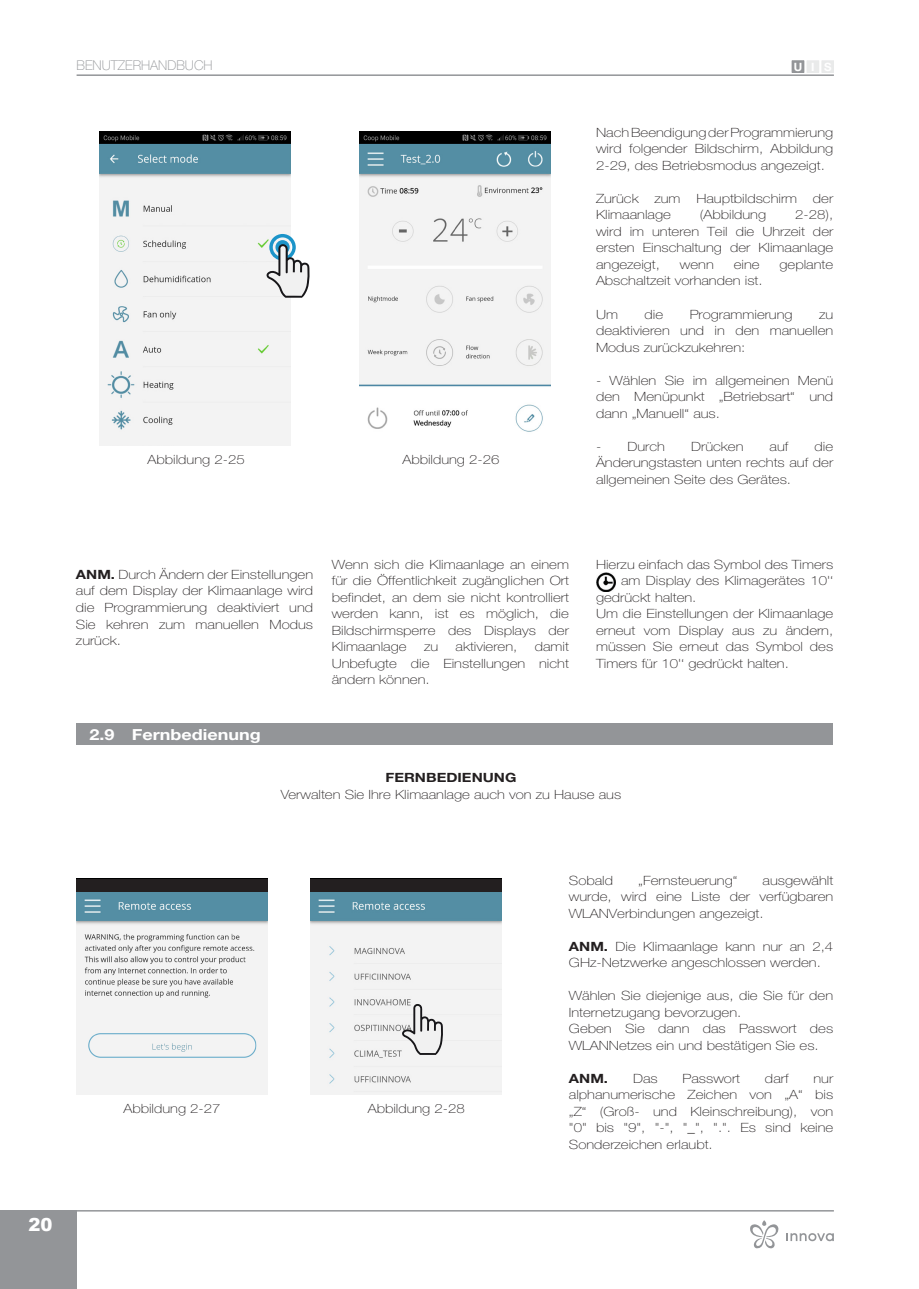
<style>
.page{position:relative;width:919px;height:1289px;background:#fff}
.page>*{position:absolute;margin:0;border:0;box-sizing:border-box;transform-origin:0 0}
.t1{font:900 18px "Arial";color:#fff}
.t2{font:700 15.3px "Helvetica Neue LT Std";color:#fff;scale:1.18 1}
.t3{font:100 13.5px "Helvetica Neue LT Std";color:#939598}
.t4{font:100 12.75px/16.5px "Helvetica Neue LT Std";color:#231f20;text-align:justify;scale:1.18 1}
.t5{font:700 12.75px "Helvetica Neue LT Std";color:#231f20;scale:1.18 1}
.t6{font:700 11.4px "Helvetica Neue LT Std";color:#fff}
.s1{font-weight:700}
</style>
<div class="page">
<hr style="left:77px;top:1209px;width:756px;height:2px;background:#939598">
<div style="left:0;top:1209px;width:77px;height:79px;background:#939598"></div>
<hr style="left:77px;top:74px;width:756px;height:2px;background:#939598">
<div style="left:821px;top:61px;width:12px;height:11px;background:#e9eaea"></div>
<div style="left:807px;top:61px;width:11px;height:11px;background:#e9eaea"></div>
<div style="left:792px;top:61px;width:11px;height:11px;background:#939598"></div>
<div style="left:791px;top:60px;width:13px;height:13px;border:1px solid #939598"></div>
<div style="left:77px;top:723px;width:756px;height:21px;background:#939598"></div>
<img style="left:99px;top:132px;width:192px;height:313px">
<img style="left:359px;top:132px;width:192px;height:300px">
<svg style="left:266px;top:234px;width:43px;height:64px"></svg>
<img style="left:76px;top:891px;width:192px;height:203px">
<img style="left:310px;top:891px;width:191px;height:203px">
<svg style="left:402px;top:1003px;width:41px;height:51px"></svg>
<div style="left:76px;top:878px;width:192px;height:13px;background:#231f20"></div>
<div style="left:310px;top:878px;width:191px;height:13px;background:#231f20"></div>
<img style="left:596px;top:572px;width:19px;height:19px">
<svg style="left:786px;top:1233px;width:47px;height:8px"></svg>
<svg style="left:750px;top:1220px;width:29px;height:28px"></svg>
<p class="t3" style="left:77px;top:57px;width:137px">BENUTZERHANDBUCH</p>
<p class="t4" style="left:148px;top:451px;width:84px">Abbildung 2-25</p>
<p class="t4" style="left:402px;top:451px;width:84px">Abbildung 2-26</p>
<p class="t6" style="left:793px;top:60px;width:39px">UIS</p>
<p class="t4" style="left:596px;top:124px;width:202px">Nach Beendigung der Programmierung wird folgender Bildschirm, Abbildung 2-29, des Betriebsmodus angezeigt.</p>
<p class="t4" style="left:596px;top:190px;width:202px">Zurück zum Hauptbildschirm der<br>Klimaanlage</p>
<p class="t4" style="left:596px;top:207px;width:202px;text-indent:199px">2-28), wird im unteren Teil die Uhrzeit der ersten Einschaltung der Klimaanlage angezeigt,</p>
<p class="t4" style="left:700px;top:207px;width:58px">(Abbildung</p>
<p class="t4" style="left:680px;top:256px;width:30px">wenn</p>
<p class="t4" style="left:733px;top:256px;width:23px">eine</p>
<p class="t4" style="left:779px;top:256px;width:47px">geplante</p>
<p class="t4" style="left:596px;top:273px;width:143px">Abschaltzeit vorhanden ist.</p>
<p class="t4" style="left:596px;top:306px;width:20px">Um</p>
<p class="t4" style="left:644px;top:306px;width:17px">die</p>
<p class="t4" style="left:689px;top:306px;width:89px">Programmierung</p>
<p class="t4" style="left:596px;top:306px;width:202px;text-indent:223px">zu deaktivieren und in den manuellen Modus zurückzukehren:</p>
<p class="t4" style="left:596px;top:372px;width:202px">- Wählen Sie im allgemeinen Menü den Menüpunkt „Betriebsart“ und dann „Manuell“ aus.</p>
<p class="t4" style="left:596px;top:438px;width:60px">- Durch</p>
<p class="t4" style="left:691px;top:438px;width:46px">Drücken</p>
<p class="t4" style="left:769px;top:438px;width:18px">auf</p>
<p class="t4" style="left:596px;top:438px;width:202px;text-indent:218px">die Änderungstasten unten rechts auf der allgemeinen Seite des Gerätes.</p>
<p class="t4" style="left:76px;top:566px;width:202px"><span class="s1">ANM.</span> Durch Ändern der Einstellungen auf dem Display der Klimaanlage wird die Programmierung deaktiviert und Sie kehren zum manuellen Modus zurück.</p>
<p class="t4" style="left:332px;top:556px;width:202px">Wenn sich die Klimaanlage an einem für die Öffentlichkeit zugänglichen Ort befindet, an dem sie nicht kontrolliert werden kann, ist es möglich, die Bildschirmsperre des Displays der Klimaanlage</p>
<p class="t4" style="left:332px;top:638px;width:202px;text-indent:203px">damit Unbefugte die Einstellungen nicht ändern können.</p>
<p class="t4" style="left:424px;top:638px;width:14px">zu</p>
<p class="t4" style="left:455px;top:638px;width:54px">aktivieren,</p>
<p class="t2" style="left:89px;top:725px;width:23px">2.9</p>
<p class="t2" style="left:132px;top:725px;width:111px">Fernbedienung</p>
<p class="t4" style="left:596px;top:556px;width:202px">Hierzu einfach das Symbol des Timers</p>
<p class="t4" style="left:621px;top:572px;width:181px">am Display des Klimagerätes 10'‘</p>
<p class="t4" style="left:596px;top:589px;width:87px">gedrückt halten.</p>
<p class="t4" style="left:596px;top:605px;width:202px">Um die Einstellungen der Klimaanlage</p>
<p class="t4" style="left:596px;top:622px;width:202px">erneut vom Display aus zu ändern,</p>
<p class="t4" style="left:596px;top:638px;width:202px">müssen Sie erneut das Symbol des</p>
<p class="t4" style="left:596px;top:655px;width:165px">Timers für 10'‘ gedrückt halten.</p>
<p class="t5" style="left:385px;top:769px;width:112px">FERNBEDIENUNG</p>
<p class="t4" style="left:281px;top:786px;width:290px">Verwalten Sie Ihre Klimaanlage auch von zu Hause aus</p>
<h1 class="t1" style="left:28px;top:1211px;width:26px">20</h1>
<p class="t4" style="left:123px;top:1099px;width:84px">Abbildung 2-27</p>
<p class="t4" style="left:368px;top:1099px;width:84px">Abbildung 2-28</p>
<p class="t4" style="left:569px;top:872px;width:39px">Sobald</p>
<p class="t4" style="left:638px;top:872px;width:86px">„Fernsteuerung“</p>
<p class="t4" style="left:569px;top:872px;width:225px;text-indent:194px">ausgewählt wurde, wird eine Liste der verfügbaren WLANVerbindungen angezeigt.</p>
<p class="t4" style="left:569px;top:938px;width:225px"><span class="s1">ANM.</span> Die Klimaanlage kann nur an 2,4<br>GHz-Netzwerke angeschlossen werden.</p>
<p class="t4" style="left:569px;top:987px;width:225px;text-align:left">Wählen Sie diejenige aus, die Sie für den Internetzugang bevorzugen.<br>Geben Sie dann das Passwort des WLANNetzes ein und bestätigen Sie es.</p>
<p class="t5" style="left:569px;top:1070px;width:35px">ANM.</p>
<p class="t4" style="left:633px;top:1070px;width:22px">Das</p>
<p class="t4" style="left:682px;top:1070px;width:50px">Passwort</p>
<p class="t4" style="left:765px;top:1070px;width:22px">darf</p>
<p class="t4" style="left:569px;top:1070px;width:225px;text-indent:244px">nur alphanumerische Zeichen von „A“ bis „Z“ (Groß- und Kleinschreibung), von "0" bis "9", "-", "_", ".". Es sind keine Sonderzeichen erlaubt.</p>
</div>
